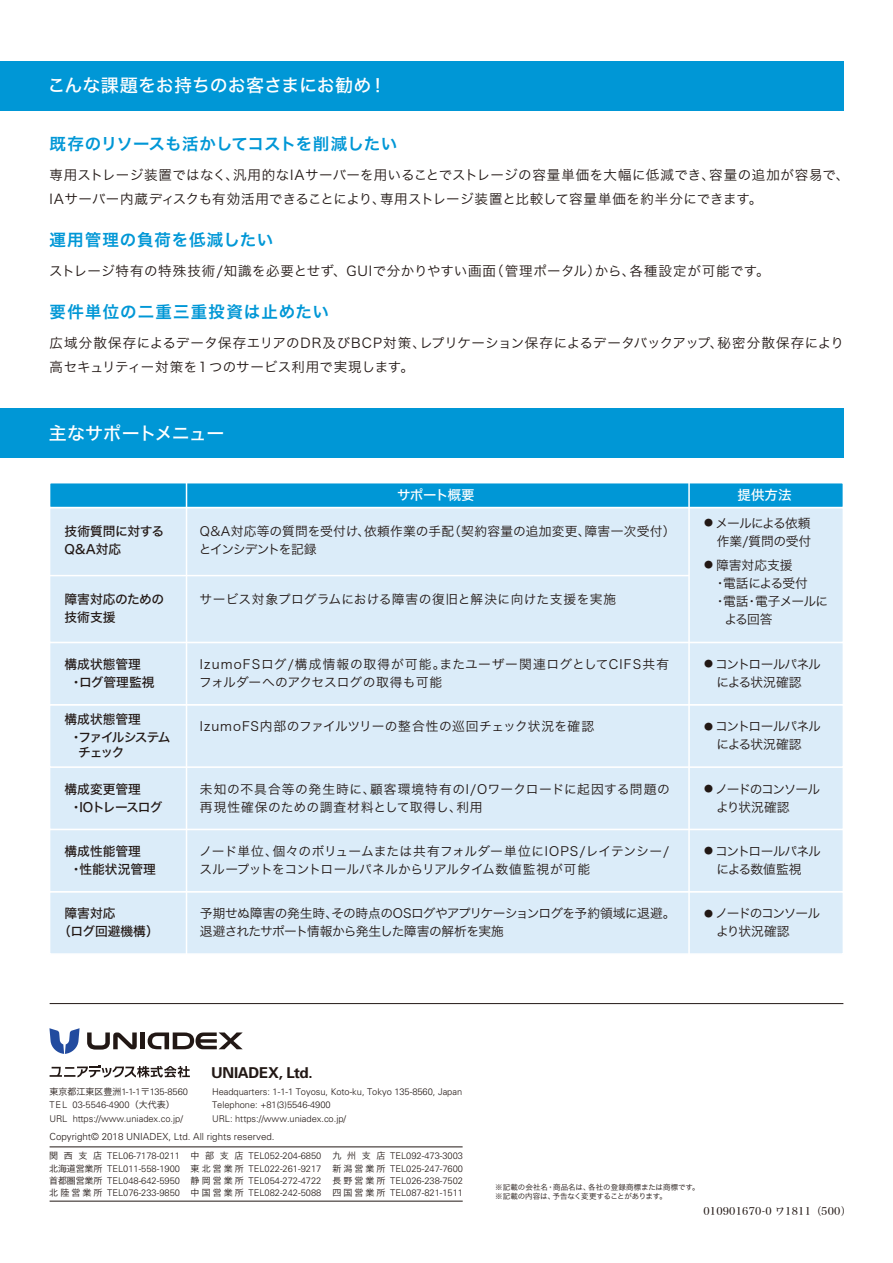
<style>
.page{position:relative;width:893px;height:1263px;background:#fff}
.page>*{position:absolute;margin:0;border:0;box-sizing:border-box;transform-origin:0 0}
.t1{font:18px "Hira Kaku Std N W5";color:#fff}
.t2{font:18px "Hira Kaku Std N W5";letter-spacing:-.025em;color:#fff}
.t3{font:16.5px "Hira Kaku Std N W6";letter-spacing:.01em;color:#0097d6}
.t4{font:16.5px "Hira Kaku Std N W6";letter-spacing:.075em;color:#0097d6}
.t5{font:16.5px "Hira Kaku Std N W6";letter-spacing:.045em;color:#0097d6}
.t6{font:700 15px "Univers";letter-spacing:-.015em;color:#221815}
.t7{font:13.5px/24px "Hira Kaku Std N W3";letter-spacing:.03em;color:#221815}
.t8{font:13.5px "Hira Kaku Std N W5";letter-spacing:-.01em;color:#fff}
.t9{font:12.75px/18px "Hira Kaku Std N W3";color:#221815}
.t10{font:12.75px/18px "Hira Kaku Std N W5";color:#221815}
.t11{font:12.75px/18px "Hira Kaku Std N W3";letter-spacing:-.04em;color:#221815}
.t12{font:12.75px/18px "Hira Kaku Std N W3";letter-spacing:.05em;color:#221815}
.t13{font:12.75px/18px "Hira Kaku Std N W3";letter-spacing:.055em;color:#221815}
.t14{font:12.75px/18px "Hira Kaku Std N W3";letter-spacing:-.07em;color:#221815;text-align:center}
.t15{font:12.75px/18px "Hira Kaku Std N W3";letter-spacing:.025em;color:#221815}
.t16{font:12.75px/18px "Hira Kaku Std N W3";letter-spacing:-.09em;color:#221815}
.t17{font:12.75px "Hira Kaku Std N W3";letter-spacing:.045em;color:#221815}
.t18{font:12.75px "Hira Kaku Std N W3";letter-spacing:.02em;color:#221815}
.t19{font:12.75px/18px "Hira Kaku Std N W3";letter-spacing:-.045em;color:#221815}
.t20{font:12.75px/18px "Hira Kaku Std N W5";letter-spacing:-.03em;color:#221815}
.t21{font:12.75px/18px "Hira Kaku Std N W5";letter-spacing:-.07em;color:#221815}
.t22{font:12.75px "Hira Kaku Std N W3";letter-spacing:-.05em;color:#221815}
.t23{font:10.5px "Hira Min Std N W4";letter-spacing:.02em;color:#221815}
.t24{font:300 9.75px "Univers";color:#221815}
.t25{font:300 9.3px/12.3px "Univers";color:#221815;text-align:justify}
.t26{font:9px/12.3px "Hira Kaku Std N W3";letter-spacing:.23em;color:#221815;text-align:justify}
.t27{font:7.5px/9px "Hira Kaku Std N W3";letter-spacing:-.01em;color:#221815}
.s1{font-size:9px}
.s2{font-family:"Hira Kaku Std N W3";font-weight:400;font-size:9px}
</style>
<div class="page">
<div style="left:0;top:61px;width:843px;height:50px;background:#0097d6"></div>
<div style="left:0;top:408px;width:843px;height:50px;background:#0097d6"></div>
<div style="left:49px;top:891px;width:795px;height:64px;background:#dbecf9;border:2px solid #fff"></div>
<div style="left:49px;top:829px;width:795px;height:63px;background:#dbecf9;border:2px solid #fff"></div>
<div style="left:49px;top:766px;width:795px;height:64px;background:#dbecf9;border:2px solid #fff"></div>
<div style="left:49px;top:704px;width:795px;height:64px;background:#dbecf9;border:2px solid #fff"></div>
<div style="left:49px;top:642px;width:795px;height:63px;background:#dbecf9;border:2px solid #fff"></div>
<div style="left:49px;top:507px;width:795px;height:136px;background:#dbecf9;border:2px solid #fff"></div>
<div style="left:49px;top:482px;width:795px;height:26px;background:#0097d6;border:2px solid #fff"></div>
<hr style="left:50px;top:575px;width:639px;height:1px;background:#fff">
<hr style="left:688px;top:483px;width:2px;height:471px;background:#fff">
<hr style="left:186px;top:483px;width:1px;height:471px;background:#fff">
<hr style="left:50px;top:1003px;width:793px;height:1px;background:#221815">
<hr style="left:50px;top:1201px;width:413px;height:1px;background:#221815">
<hr style="left:50px;top:1146px;width:413px;height:1px;background:#221815">
<svg style="left:148px;top:1032px;width:95px;height:17px"></svg>
<div style="left:140px;top:1032px;width:5px;height:17px;background:#221815"></div>
<svg style="left:87px;top:1032px;width:50px;height:17px"></svg>
<svg style="left:49px;top:1028px;width:31px;height:26px"></svg>
<svg style="left:50px;top:1065px;width:140px;height:12px"></svg>
<h1 class="t1" style="left:48px;top:72px;width:341px">こんな課題をお持ちのお客さまにお勧め！</h1>
<h2 class="t3" style="left:50px;top:131px;width:349px">既存のリソースも活かしてコストを削減したい</h2>
<h3 class="t7" style="left:50px;top:163px;width:801px">専用ストレージ装置ではなく、汎用的なIAサーバーを用いることでストレージの容量単価を大幅に低減でき、容量の追加が容易で、<br>IAサーバー内蔵ディスクも有効活用できることにより、専用ストレージ装置と比較して容量単価を約半分にできます。</h3>
<h2 class="t5" style="left:50px;top:227px;width:225px">運用管理の負荷を低減したい</h2>
<h3 class="t7" style="left:49px;top:259px;width:722px">ストレージ特有の特殊技術/知識を必要とせず、GUIで分かりやすい画面（管理ポータル）から、各種設定が可能です。</h3>
<h2 class="t4" style="left:50px;top:299px;width:281px">要件単位の二重三重投資は止めたい</h2>
<h3 class="t7" style="left:50px;top:331px;width:796px">広域分散保存によるデータ保存エリアのDR及びBCP対策、レプリケーション保存によるデータバックアップ、秘密分散保存により高セキュリティー対策を１つのサービス利用で実現します。</h3>
<h1 class="t2" style="left:49px;top:419px;width:177px">主なサポートメニュー</h1>
<h3 class="t10" style="left:65px;top:522px;width:101px">技術質問に対する<br>Q&amp;A対応</h3>
<h3 class="t10" style="left:65px;top:590px;width:101px">障害対応のための技術支援</h3>
<h3 class="t8" style="left:397px;top:484px;width:79px">サポート概要</h3>
<h3 class="t8" style="left:738px;top:484px;width:55px">提供方法</h3>
<h3 class="t15" style="left:199px;top:522px;width:478px">Q&amp;A対応等の質問を受付け、依頼作業の手配（契約容量の追加変更、障害一次受付）とインシデントを記録</h3>
<h3 class="t19" style="left:704px;top:514px;width:109px"><span class="s1">●</span> メールによる依頼　作業/質問の受付</h3>
<h3 class="t9" style="left:704px;top:556px;width:90px"><span class="s1">●</span> 障害対応支援</h3>
<h3 class="t19" style="left:714px;top:574px;width:96px">・電話による受付</h3>
<h3 class="t22" style="left:714px;top:591px;width:116px">・電話・電子メールに</h3>
<h3 class="t9" style="left:724px;top:610px;width:50px">よる回答</h3>
<h3 class="t18" style="left:200px;top:589px;width:418px">サービス対象プログラムにおける障害の復旧と解決に向けた支援を実施</h3>
<h3 class="t10" style="left:70px;top:655px;width:86px;text-indent:-5px">構成状態管理・ログ管理監視</h3>
<h3 class="t14" style="left:704px;top:655px;width:118px"><span class="s1">●</span> コントロールパネルによる状況確認</h3>
<h3 class="t13" style="left:199px;top:655px;width:472px">IzumoFSログ/構成情報の取得が可能。またユーザー関連ログとしてCIFS共有フォルダーへのアクセスログの取得も可能</h3>
<h3 class="t21" style="left:70px;top:710px;width:102px;text-indent:-5px">構成状態管理<br>・ファイルシステム</h3>
<h3 class="t10" style="left:78px;top:743px;width:48px">チェック</h3>
<h3 class="t17" style="left:200px;top:717px;width:396px">IzumoFS内部のファイルツリーの整合性の巡回チェック状況を確認</h3>
<h3 class="t14" style="left:704px;top:717px;width:118px"><span class="s1">●</span> コントロールパネルによる状況確認</h3>
<h3 class="t20" style="left:70px;top:780px;width:94px;text-indent:-5px">構成変更管理・IOトレースログ</h3>
<h3 class="t16" style="left:704px;top:780px;width:117px"><span class="s1">●</span> ノードのコンソール　より状況確認</h3>
<h3 class="t12" style="left:200px;top:780px;width:471px">未知の不具合等の発生時に、顧客環境特有のI/Oワークロードに起因する問題の再現性確保のための調査材料として取得し、利用</h3>
<h3 class="t10" style="left:70px;top:842px;width:88px;text-indent:-5px">構成性能管理・性能状況管理</h3>
<h3 class="t14" style="left:704px;top:842px;width:118px"><span class="s1">●</span> コントロールパネルによる数値監視</h3>
<h3 class="t9" style="left:199px;top:842px;width:472px">ノード単位、個々のボリュームまたは共有フォルダー単位にIOPS/レイテンシー/スループットをコントロールパネルからリアルタイム数値監視が可能</h3>
<h3 class="t10" style="left:58px;top:904px;width:102px;text-indent:6px">障害対応<br>（ログ回避機構）</h3>
<h3 class="t16" style="left:704px;top:904px;width:117px"><span class="s1">●</span> ノードのコンソール　より状況確認</h3>
<h3 class="t11" style="left:200px;top:904px;width:477px">予期せぬ障害の発生時、その時点のOSログやアプリケーションログを予約領域に退避。退避されたサポート情報から発生した障害の解析を実施</h3>
<h3 class="t6" style="left:211px;top:1064px;width:103px">UNIADEX, Ltd.</h3>
<p class="t25" style="left:49px;top:1085px;width:140px;line-height:13.5px;text-align:left"><span class="s2">東京都江東区豊洲</span>1-1-1<span class="s2">〒</span>135-8560<br>TEL 03-5546-4900<span class="s2">（大代表）<br></span>URL https://www.uniadex.co.jp/</p>
<p class="t25" style="left:212px;top:1085px;width:252px;line-height:13.5px;text-align:left">Headquarters: 1-1-1 Toyosu, Koto-ku, Tokyo 135-8560, Japan<br>Telephone: +81(3)5546-4900<br>URL: https://www.uniadex.co.jp/</p>
<p class="t24" style="left:50px;top:1130px;width:227px">Copyright© 2018 UNIADEX, Ltd. All rights reserved.</p>
<p class="t26" style="left:49px;top:1150px;width:55px">関西支店北海道営業所首都圏営業所北陸営業所</p>
<p class="t25" style="left:107px;top:1150px;width:74px">TEL06-7178-0211<br>TEL011-558-1900<br>TEL048-642-5950<br>TEL076-233-9850</p>
<p class="t26" style="left:191px;top:1150px;width:55px">中部支店東北営業所静岡営業所中国営業所</p>
<p class="t25" style="left:248px;top:1150px;width:74px">TEL052-204-6850<br>TEL022-261-9217<br>TEL054-272-4722<br>TEL082-242-5088</p>
<p class="t26" style="left:332px;top:1150px;width:55px">九州支店新潟営業所長野営業所四国営業所</p>
<p class="t25" style="left:390px;top:1150px;width:74px">TEL092-473-3003<br>TEL025-247-7600<br>TEL026-238-7502<br>TEL087-821-1511</p>
<p class="t27" style="left:495px;top:1183px;width:206px">※記載の会社名・商品名は、各社の登録商標または商標です。※記載の内容は、予告なく変更することがあります。</p>
<p class="t23" style="left:703px;top:1203px;width:149px">010901670-0 ワ1811（500）</p>
</div>
